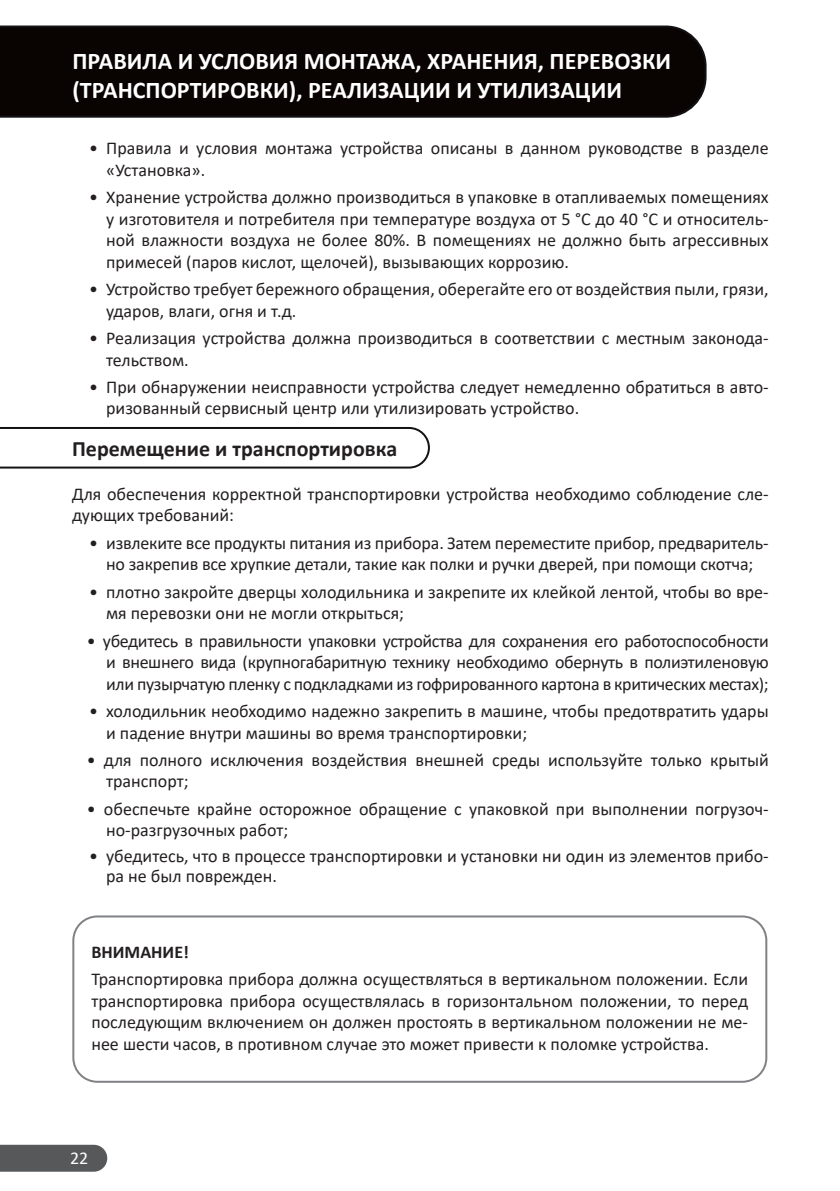
<style>
.page{position:relative;width:840px;height:1191px;background:#fff}
.page>*{position:absolute;margin:0;border:0;box-sizing:border-box;transform-origin:0 0}
.Заголовок_раздела{font:700 24px/28.8px "Calibri";color:#fff}
.Подзаголовок{font:700 22px "Calibri";color:#231f20}
.Тексты_в__пузырях{font:18px/21.6px "Calibri";color:#231f20}
.t1{font:700 18px "Calibri";color:#231f20}
.t2{font:18px "Calibri";color:#fff}
</style>
<div class="page">
<div style="left:0;top:1144px;width:107px;height:27px;background:#57585a"></div>
<div style="left:0;top:26px;width:706px;height:92px;background:#090302"></div>
<div style="left:72px;top:915px;width:694px;height:167px;border:2px solid #808285;border-radius:24px"></div>
<svg style="left:0;top:427px;width:429px;height:41px"></svg>
<p class="Заголовок_раздела" style="left:72px;top:46px;width:600px">ПРАВИЛА И УСЛОВИЯ МОНТАЖА, ХРАНЕНИЯ, ПЕРЕВОЗКИ (ТРАНСПОРТИРОВКИ), РЕАЛИЗАЦИИ И УТИЛИЗАЦИИ</p>
<p class="Тексты_в__пузырях" style="left:106px;top:137px;width:663px;text-indent:-17px">• Правила и условия монтажа устройства описаны в данном руководстве в разделе «Установка».</p>
<p class="Тексты_в__пузырях" style="left:106px;top:186px;width:663px;text-align:justify;text-indent:-17px">• Хранение устройства должно производиться в упаковке в отапливаемых помещениях у изготовителя и потребителя при температуре воздуха от 5 °С до 40 °С и относитель&shy;ной влажности воздуха не более 80%. В помещениях не должно быть агрессивных примесей (паров кислот, щелочей), вызывающих коррозию.</p>
<p class="Тексты_в__пузырях" style="left:106px;top:278px;width:663px;text-indent:-17px">• Устройство требует бережного обращения, оберегайте его от воздействия пыли, грязи, ударов, влаги, огня и т.д.</p>
<p class="Тексты_в__пузырях" style="left:106px;top:327px;width:663px;text-indent:-17px">• Реализация устройства должна производиться в соответствии с местным законода&shy;тельством.</p>
<p class="Тексты_в__пузырях" style="left:106px;top:375px;width:663px;text-indent:-17px">• При обнаружении неисправности устройства следует немедленно обратиться в авто&shy;ризованный сервисный центр или утилизировать устройство.</p>
<p class="Подзаголовок" style="left:72px;top:433px;width:326px">Перемещение и транспортировка</p>
<p class="Тексты_в__пузырях" style="left:72px;top:482px;width:697px">Для обеспечения корректной транспортировки устройства необходимо соблюдение сле&shy;дующих требований:</p>
<p class="Тексты_в__пузырях" style="left:89px;top:531px;width:680px;text-align:center">• извлеките все продукты питания из прибора. Затем переместите прибор, предваритель&shy;но закрепив все хрупкие детали, такие как полки и ручки дверей, при помощи скотча;</p>
<p class="Тексты_в__пузырях" style="left:106px;top:580px;width:663px;text-indent:-17px">• плотно закройте дверцы холодильника и закрепите их клейкой лентой, чтобы во вре&shy;мя перевозки они не могли открыться;</p>
<p class="Тексты_в__пузырях" style="left:106px;top:629px;width:663px;text-align:justify;text-indent:-19px">• убедитесь в правильности упаковки устройства для сохранения его работоспособности и внешнего вида (крупногабаритную технику необходимо обернуть в полиэтиленовую или пузырчатую пленку с подкладками из гофрированного картона в критических местах);</p>
<p class="Тексты_в__пузырях" style="left:106px;top:700px;width:663px;text-indent:-17px">• холодильник необходимо надежно закрепить в машине, чтобы предотвратить удары и падение внутри машины во время транспортировки;</p>
<p class="Тексты_в__пузырях" style="left:106px;top:748px;width:663px;text-indent:-19px">• для полного исключения воздействия внешней среды используйте только крытый транспорт;</p>
<p class="Тексты_в__пузырях" style="left:106px;top:797px;width:663px;text-indent:-19px">• обеспечьте крайне осторожное обращение с упаковкой при выполнении погрузоч&shy;но-разгрузочных работ;</p>
<p class="Тексты_в__пузырях" style="left:106px;top:845px;width:663px;line-height:20px;text-indent:-17px">• убедитесь, что в процессе транспортировки и установки ни один из элементов прибо&shy;ра не был поврежден.</p>
<p class="t1" style="left:91px;top:939px;width:99px">ВНИМАНИЕ!</p>
<p class="Тексты_в__пузырях" style="left:91px;top:968px;width:657px;text-align:justify">Транспортировка прибора должна осуществляться в вертикальном положении. Если транспортировка прибора осуществлялась в горизонтальном положении, то перед последующим включением он должен простоять в вертикальном положении не ме&shy;нее шести часов, в противном случае это может привести к поломке устройства.</p>
<p class="t2" style="left:70px;top:1145px;width:20px">22</p>
</div>
